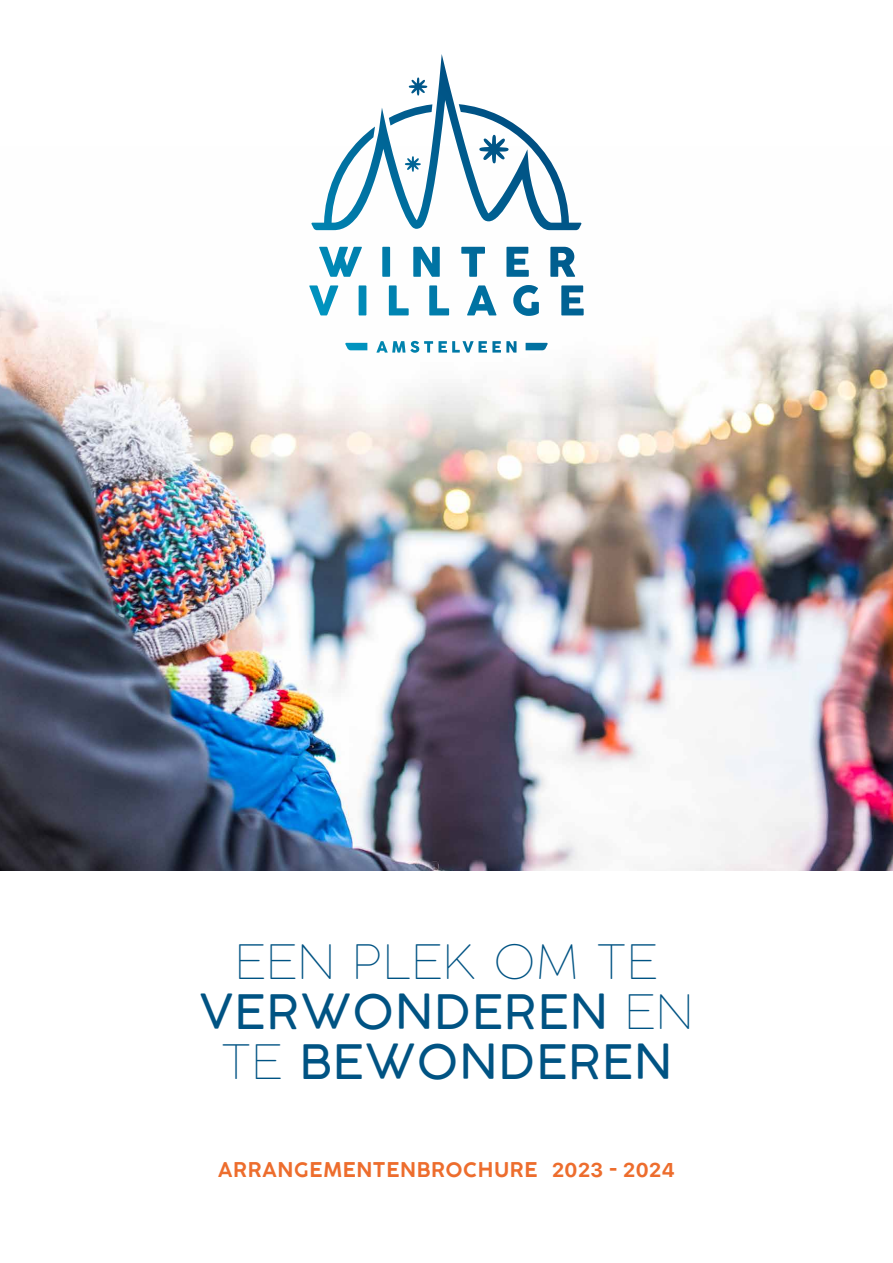
<style>
.page{position:relative;width:893px;height:1263px;background:#fff}
.page>*{position:absolute;margin:0;border:0;box-sizing:border-box;transform-origin:0 0}
.t1{font:300 47.4px/50.1px "Cocogoose";letter-spacing:.03em;color:#005383;text-align:center}
.t2{font:100 47.4px "Cocogoose Pro";letter-spacing:.03em;color:#005383}
.t3{font:600 19.95px "COCOGOOSE";letter-spacing:.03em;color:#ed6d2d}
.s1{font-family:"Cocogoose Pro";font-weight:100}
.s2{font-family:"Galvji";font-weight:700}
</style>
<div class="page">
<img style="left:0;top:230px;width:893px;height:641px">
<svg style="left:345px;top:343px;width:22px;height:7px"></svg>
<svg style="left:526px;top:343px;width:22px;height:7px"></svg>
<svg style="left:319px;top:247px;width:43px;height:30px"></svg>
<svg style="left:382px;top:247px;width:8px;height:30px"></svg>
<svg style="left:413px;top:247px;width:27px;height:30px"></svg>
<svg style="left:461px;top:247px;width:24px;height:30px"></svg>
<svg style="left:506px;top:247px;width:23px;height:30px"></svg>
<svg style="left:550px;top:247px;width:25px;height:30px"></svg>
<svg style="left:309px;top:285px;width:29px;height:30px"></svg>
<svg style="left:359px;top:285px;width:7px;height:30px"></svg>
<svg style="left:389px;top:285px;width:20px;height:30px"></svg>
<svg style="left:429px;top:285px;width:20px;height:30px"></svg>
<svg style="left:467px;top:285px;width:29px;height:30px"></svg>
<svg style="left:513px;top:285px;width:26px;height:31px"></svg>
<svg style="left:561px;top:285px;width:23px;height:30px"></svg>
<svg style="left:311px;top:54px;width:271px;height:176px"></svg>
<svg style="left:389px;top:104px;width:43px;height:22px"></svg>
<svg style="left:409px;top:77px;width:18px;height:19px"></svg>
<svg style="left:405px;top:156px;width:16px;height:16px"></svg>
<svg style="left:479px;top:135px;width:30px;height:28px"></svg>
<svg style="left:376px;top:341px;width:140px;height:12px"></svg>
<h1 class="t2" style="left:236px;top:930px;width:423px">EEN PLEK OM TE</h1>
<h1 class="t1" style="left:199px;top:986px;width:495px">VERWONDEREN <span class="s1">EN<br>TE</span> BEWONDEREN</h1>
<p class="t3" style="left:218px;top:1156px;width:459px">ARRANGEMENTENBROCHURE <span class="s2">2023 - 2024</span></p>
</div>
